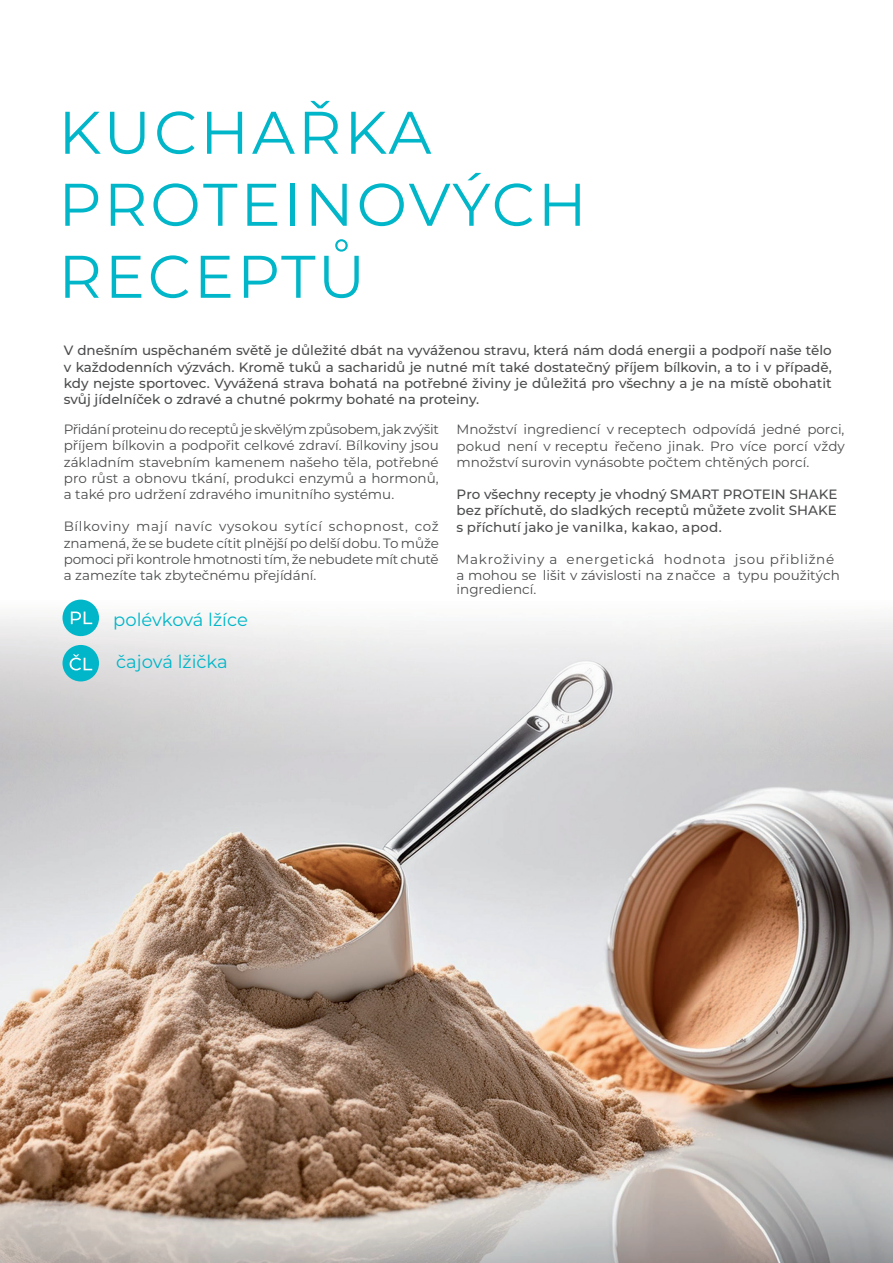
<style>
.page{position:relative;width:893px;height:1263px;background:#fff}
.page>*{position:absolute;margin:0;border:0;box-sizing:border-box;transform-origin:0 0}
.t1{font:60px/72px "Montserrat";letter-spacing:.05em;color:#00b6c8}
.t2{font:18px "Montserrat";color:#00b6c8}
.t3{font:13.5px/16.2px "Montserrat";color:#4b4c4d;text-align:justify}
.t4{font:500 13.5px/16.2px "Montserrat";color:#4b4c4d;text-align:justify}
.t5{font:13.5px/16.2px "Montserrat";letter-spacing:.05em;color:#4b4c4d}
</style>
<div class="page">
<img style="left:0;top:600px;width:893px;height:663px">
<img style="left:64px;top:1204px;width:205px;height:20px">
<div style="left:63px;top:645px;width:36px;height:36px;background:#00b6c8;border-radius:50%"></div>
<svg style="left:70px;top:654px;width:22px;height:16px"></svg>
<div style="left:63px;top:600px;width:36px;height:36px;background:#00b6c8;border-radius:50%"></div>
<svg style="left:71px;top:611px;width:21px;height:13px"></svg>
<h1 class="t1" style="left:58px;top:94px;width:530px">KUCHAŘKA<br>PROTEINOVÝCH<br>RECEPTŮ</h1>
<p class="t4" style="left:64px;top:342px;width:769px">V dnešním uspěchaném světě je důležité dbát na vyváženou stravu, která nám dodá energii a podpoří naše tělo v každodenních výzvách. Kromě tuků a sacharidů je nutné mít také dostatečný příjem bílkovin, a to i v případě, kdy nejste sportovec. Vyvážená strava bohatá na potřebné živiny je důležitá pro všechny a je na místě obohatit svůj jídelníček o zdravé a chutné pokrmy bohaté na proteiny.</p>
<p class="t3" style="left:64px;top:421px;width:377px">Přidání proteinu do receptů je skvělým způsobem, jak zvýšit příjem bílkovin a podpořit celkové zdraví. Bílkoviny jsou základním stavebním kamenem našeho těla, potřebné pro růst a obnovu tkání, produkci enzymů a hormonů, a také pro udržení zdravého imunitního systému.</p>
<p class="t3" style="left:64px;top:518px;width:377px">Bílkoviny mají navíc vysokou sytící schopnost, což znamená, že se budete cítit plnější po delší dobu. To může pomoci při kontrole hmotnosti tím, že nebudete mít chutě a zamezíte tak zbytečnému přejídání.</p>
<p class="t3" style="left:457px;top:421px;width:390px">Množství ingrediencí v receptech odpovídá jedné porci, pokud není v receptu řečeno jinak. Pro více porcí vždy množství surovin vynásobte počtem chtěných porcí.</p>
<p class="t4" style="left:457px;top:486px;width:382px">Pro všechny recepty je vhodný SMART PROTEIN SHAKE bez příchutě, do sladkých receptů můžete zvolit SHAKE s příchutí jako je vanilka, kakao, apod.</p>
<p class="t5" style="left:457px;top:551px;width:385px">Makroživiny a energetická hodnota jsou přibližné a mohou se lišit v závislosti na značce a typu použitých</p>
<p class="t3" style="left:457px;top:581px;width:81px">ingrediencí.</p>
<h2 class="t2" style="left:113px;top:607px;width:136px">polévková lžíce</h2>
<h2 class="t2" style="left:116px;top:649px;width:113px">čajová lžička</h2>
</div>
